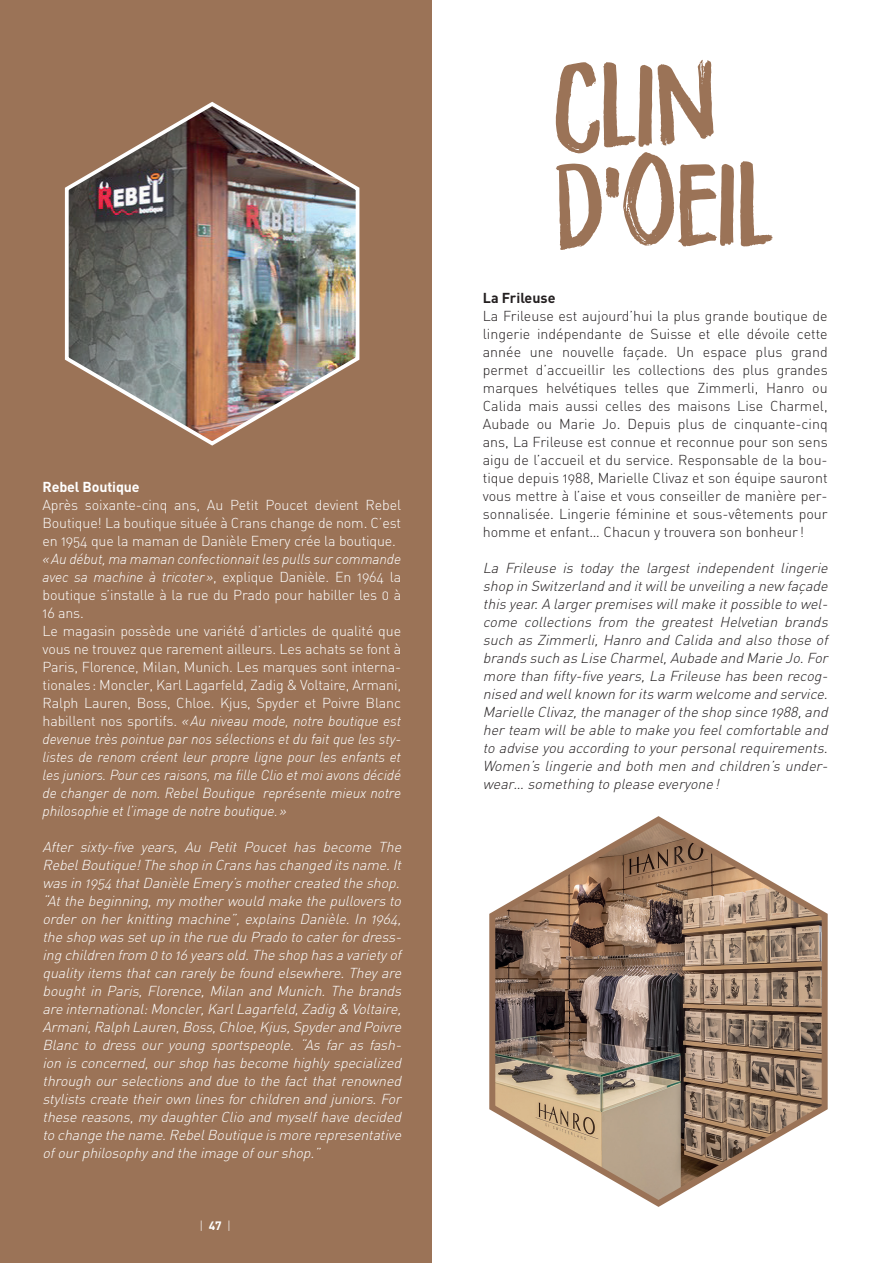
<style>
.page{position:relative;width:893px;height:1263px;background:#fff}
.page>*{position:absolute;margin:0;border:0;box-sizing:border-box;transform-origin:0 0}
.t1{font:98.7px/99px "Flicker DEMO";letter-spacing:-.01em;color:#9b7357}
.t2{font:italic 14.25px/18px "DIN Light Alternate";color:#fff;text-align:justify}
.t3{font:italic 14.25px/18px "DIN Light Alternate";color:#231f20;text-align:justify}
.t4{font:14.25px/18px "DIN Light Alternate";color:#231f20;text-align:justify}
.t5{font:14.25px/18px "DIN Light Alternate";letter-spacing:-.01em;color:#fff;text-align:justify}
.t6{font:italic 300 14.25px/18px "DIN";letter-spacing:-.01em;color:#fff;text-align:justify}
.t7{font:700 14.25px "DIN";letter-spacing:-.01em;color:#fff}
.t8{font:700 14.25px "DIN";color:#231f20}
.t9{font:300 12px "DIN";color:#fff}
.s1{font-family:"DIN";font-weight:300;font-style:italic}
.s2{font-family:"DIN Light Alternate";font-weight:400;font-style:normal}
.s3{font-weight:700}
</style>
<div class="page">
<div style="left:0;top:0;width:431px;height:1263px;background:#9b7357"></div>
<svg style="left:489px;top:816px;width:339px;height:391px"></svg>
<img style="left:64px;top:101px;width:296px;height:345px">
<p class="t7" style="left:43px;top:478px;width:99px">Rebel Boutique</p>
<p class="t5" style="left:43px;top:496px;width:360px">Après soixante-cinq ans, Au Petit Poucet devient Rebel Boutique! La boutique située à Crans change de nom. C’est en 1954 que la maman de Danièle Emery crée la boutique.</p>
<p class="t6" style="left:43px;top:550px;width:360px">«Au début, ma maman confectionnait les pulls sur commande</p>
<p class="t5" style="left:43px;top:568px;width:360px;text-align:left"><span class="s1">avec sa machine à tricoter»</span>, explique Danièle. En 1964 la boutique s’installe à la rue du Prado pour habiller les 0 à 16 ans.<br>Le magasin possède une variété d’articles de qualité que vous ne trouvez que rarement ailleurs. Les achats se font à Paris, Florence, Milan, Munich. Les marques sont interna&shy;tionales: Moncler, Karl Lagarfeld, Zadig &amp; Voltaire, Armani, Ralph Lauren, Boss, Chloe. Kjus, Spyder et Poivre Blanc</p>
<p class="t6" style="left:43px;top:712px;width:360px"><span class="s2">habillent nos sportifs.</span> «Au niveau mode, notre boutique est devenue très pointue par nos sélections et du fait que les sty&shy;listes de renom créent leur propre ligne pour les enfants et les juniors. Pour ces raisons, ma fille Clio et moi avons décidé de changer de nom. Rebel Boutique représente mieux notre philosophie et l’image de notre boutique.»</p>
<p class="t2" style="left:43px;top:838px;width:364px">After sixty-five years, Au Petit Poucet has become The RebelBoutique!The shop in Cranshaschanged itsname.It wasin 1954 thatDanièle Emery’smothercreated the shop. “Atthe beginning,mymotherwould make the pulloversto order on her knitting machine”, explains Danièle. In 1964, the shop wassetup in the rue du Prado to caterfordress&shy;ing children from 0 to 16 yearsold.The shop hasa varietyof qualityitemsthatcan rarelybe found elsewhere.Theyare bought in Paris, Florence, Milan and Munich. The brands are international:Moncler,KarlLagarfeld,Zadig &amp; Voltaire, Armani,Ralph Lauren,Boss,Chloe,Kjus,Spyderand Poivre Blanc to dress our young sportspeople. “As far as fash&shy;ion isconcerned,ourshop hasbecome highlyspecialized through our selections and due to the fact that renowned stylistscreate theirown linesforchildren and juniors.For these reasons,mydaughterClio and myselfhave decided to change the name.RebelBoutique ismore representative ofourphilosophyand the image ofourshop.”</p>
<p class="t9" style="left:199px;top:1218px;width:33px">| <span class="s3">47</span> |</p>
<h1 class="t1" style="left:553px;top:55px;width:221px">Clin d'Oeil</h1>
<p class="t8" style="left:483px;top:289px;width:74px">La Frileuse</p>
<p class="t4" style="left:483px;top:307px;width:346px">La Frileuse est aujourd’hui la plus grande boutique de lingerie indépendante de Suisse et elle dévoile cette année une nouvelle façade. Un espace plus grand permet d’accueillir les collections des plus grandes marques helvétiques telles que Zimmerli, Hanro ou Calida mais aussi celles des maisons Lise Charmel, Aubade ou Marie Jo. Depuis plus de cinquante-cinq ans, La Frileuse est connue et reconnue pour son sens aigu de l’accueil et du service. Responsable de la bou&shy;tique depuis 1988, Marielle Clivaz et son équipe sauront vous mettre à l’aise et vous conseiller de manière per&shy;sonnalisée. Lingerie féminine et sous-vêtements pour homme et enfant… Chacun y trouvera son bonheur !</p>
<p class="t3" style="left:483px;top:559px;width:350px">La Frileuse is today the largest independent lingerie shop in Switzerland and itwillbe unveiling a new façade this year.A largerpremises willmake itpossible to wel&shy;come collections from the greatest Helvetian brands such as Zimmerli, Hanro and Calida and also those of brands such as Lise Charmel,Aubade and Marie Jo.For more than fifty-five years, La Frileuse has been recog&shy;nised and wellknown forits warm welcome and service.<br>Marielle Clivaz,the managerofthe shop since 1988,and herteam willbe able to make you feelcomfortable and to advise you according to yourpersonalrequirements.<br>Women’s lingerie and both men and children’s under&shy;wear… something to please everyone!</p>
</div>
